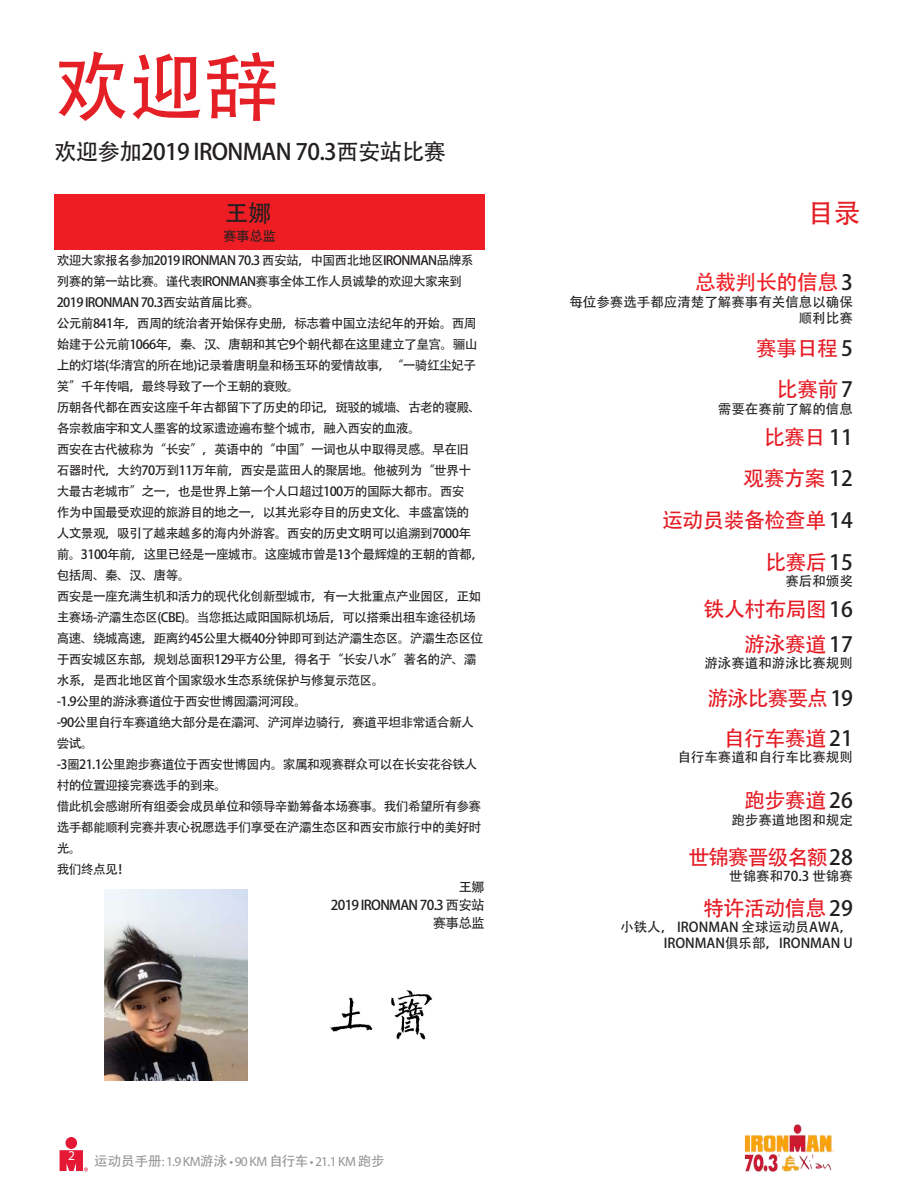
<style>
.page{position:relative;width:918px;height:1188px;background:#fff}
.page>*{position:absolute;margin:0;border:0;box-sizing:border-box;transform-origin:0 0}
.t1{font:75px "Adobe Heiti Std";color:#e41f25}
.t2{font:27px "Adobe Heiti Std";color:#e41f25}
.t3{font:24px "Adobe Heiti Std";color:#231f20}
.t4{font:22.5px "Adobe Heiti Std";letter-spacing:-.03em;color:#231f20}
.t5{font:21px/41.7px "Adobe Heiti Std";letter-spacing:-.025em;color:#e51a23;text-align:right}
.t6{font:21px "Adobe Heiti Std";letter-spacing:-.06em;color:#e51a23}
.t7{font:21px "Adobe Heiti Std";letter-spacing:-.025em;color:#ee1d23}
.t8{font:13.5px/16.2px "Adobe Heiti Std";color:#231f20;text-align:right}
.t9{font:13.5px "Myriad Pro";letter-spacing:-.03em;color:#939598}
.t10{font:13.5px/18px "Adobe Heiti Std";letter-spacing:-.05em;color:#231f20;text-align:right}
.t11{font:13.5px "Myriad Pro";color:#fff}
.t12{font:12.75px/21px "Adobe Heiti Std";letter-spacing:-.05em;color:#231f20}
.s1{font-family:"Adobe Heiti Std"}
.s2{color:#231f20}
</style>
<div class="page">
<img style="left:744px;top:1124px;width:90px;height:48px">
<div style="left:66px;top:1137px;width:11px;height:12px;background:#e51836;border-radius:50%"></div>
<svg style="left:60px;top:1150px;width:28px;height:21px"></svg>
<div style="left:54px;top:194px;width:431px;height:56px;background:#ee1d23"></div>
<img style="left:105px;top:889px;width:143px;height:191px">
<img style="left:330px;top:990px;width:102px;height:50px">
<h1 class="t1" style="left:54px;top:42px;width:226px">欢迎辞</h1>
<h3 class="t4" style="left:54px;top:138px;width:393px">欢迎参加2019 IRONMAN 70.3西安站比赛</h3>
<h3 class="t3" style="left:225px;top:199px;width:49px">王娜</h3>
<p class="t8" style="left:223px;top:229px;width:54px">赛事总监</p>
<p class="t12" style="left:57px;top:250px;width:429px">欢迎大家报名参加2019 IRONMAN 70.3 西安站，中国西北地区IRONMAN品牌系列赛的第一站比赛。谨代表IRONMAN赛事全体工作人员诚挚的欢迎大家来到2019 IRONMAN 70.3西安站首届比赛。<br>公元前841年，西周的统治者开始保存史册，标志着中国立法纪年的开始。西周始建于公元前1066年，秦、汉、唐朝和其它9个朝代都在这里建立了皇宫。骊山上的灯塔(华清宫的所在地)记录着唐明皇和杨玉环的爱情故事，“一骑红尘妃子笑”千年传唱，最终导致了一个王朝的衰败。<br>历朝各代都在西安这座千年古都留下了历史的印记，斑驳的城墙、古老的寝殿、各宗教庙宇和文人墨客的坟冢遗迹遍布整个城市，融入西安的血液。<br>西安在古代被称为“长安”，英语中的“中国”一词也从中取得灵感。早在旧石器时代，大约70万到11万年前，西安是蓝田人的聚居地。他被列为“世界十大最古老城市”之一，也是世界上第一个人口超过100万的国际大都市。西安<br>作为中国最受欢迎的旅游目的地之一，以其光彩夺目的历史文化、丰盛富饶的人文景观，吸引了越来越多的海内外游客。西安的历史文明可以追溯到7000年前。3100年前，这里已经是一座城市。这座城市曾是13个最辉煌的王朝的首都，包括周、秦、汉、唐等。<br>西安是一座充满生机和活力的现代化创新型城市，有一大批重点产业园区，正如主赛场-浐灞生态区(CBE)。当您抵达咸阳国际机场后，可以搭乘出租车途径机场高速、绕城高速，距离约45公里大概40分钟即可到达浐灞生态区。浐灞生态区位于西安城区东部，规划总面积129平方公里，得名于“长安八水”著名的浐、灞水系，是西北地区首个国家级水生态系统保护与修复示范区。<br>-1.9公里的游泳赛道位于西安世博园灞河河段。<br>-90公里自行车赛道绝大部分是在灞河、浐河岸边骑行，赛道平坦非常适合新人尝试。<br>-3圈21.1公里跑步赛道位于西安世博园内。家属和观赛群众可以在长安花谷铁人村的位置迎接完赛选手的到来。<br>借此机会感谢所有组委会成员单位和领导辛勤筹备本场赛事。我们希望所有参赛选手都能顺利完赛并衷心祝愿选手们享受在浐灞生态区和西安市旅行中的美好时光。<br>我们终点见！</p>
<p class="t10" style="left:331px;top:879px;width:155px">王娜<br>2019 IRONMAN 70.3 西安站赛事总监</p>
<p class="t11" style="left:68px;top:1147px;width:8px">2</p>
<p class="t9" style="left:94px;top:1153px;width:292px"><span class="s1">运动员手册</span>: 1.9 KM<span class="s1">游泳</span> • 90 KM <span class="s1">自行车</span> • 21.1 KM <span class="s1">跑步</span></p>
<h2 class="t2" style="left:807px;top:197px;width:55px">目录</h2>
<h3 class="t7" style="left:695px;top:270px;width:160px">总裁判长的信息<span class="s2">3</span></h3>
<p class="t8" style="left:569px;top:294px;width:285px">每位参赛选手都应清楚了解赛事有关信息以确保顺利比赛</p>
<h3 class="t5" style="left:756px;top:328px;width:99px">赛事日程<span class="s2">5</span>比赛前<span class="s2">7</span></h3>
<p class="t8" style="left:718px;top:401px;width:137px">需要在赛前了解的信息</p>
<h3 class="t5" style="left:662px;top:417px;width:192px">比赛日 <span class="s2">11<br></span>观赛方案 <span class="s2">12<br></span>运动员装备检查单 <span class="s2">14</span>比赛后<span class="s2">15</span></h3>
<p class="t8" style="left:785px;top:573px;width:69px">赛后和颁奖</p>
<h3 class="t5" style="left:704px;top:592px;width:151px;line-height:35.5px">铁人村布局图<span class="s2">16</span>游泳赛道 <span class="s2">17</span></h3>
<p class="t8" style="left:704px;top:656px;width:150px">游泳赛道和游泳比赛规则</p>
<h3 class="t5" style="left:708px;top:679px;width:147px;line-height:39.6px">游泳比赛要点<span class="s2">19</span>自行车赛道 <span class="s2">21</span></h3>
<p class="t8" style="left:677px;top:749px;width:177px">自行车赛道和自行车比赛规则</p>
<h3 class="t5" style="left:744px;top:780px;width:110px">跑步赛道 <span class="s2">26</span></h3>
<p class="t8" style="left:731px;top:812px;width:123px">跑步赛道地图和规定</p>
<h3 class="t6" style="left:689px;top:844px;width:166px">世锦赛晋级名额<span class="s2">28</span></h3>
<p class="t8" style="left:729px;top:868px;width:125px">世锦赛和70.3 世锦赛</p>
<h3 class="t5" style="left:703px;top:888px;width:151px">特许活动信息 <span class="s2">29</span></h3>
<p class="t8" style="left:620px;top:919px;width:234px">小铁人， IRONMAN 全球运动员AWA，<br>IRONMAN俱乐部，IRONMAN U</p>
</div>
